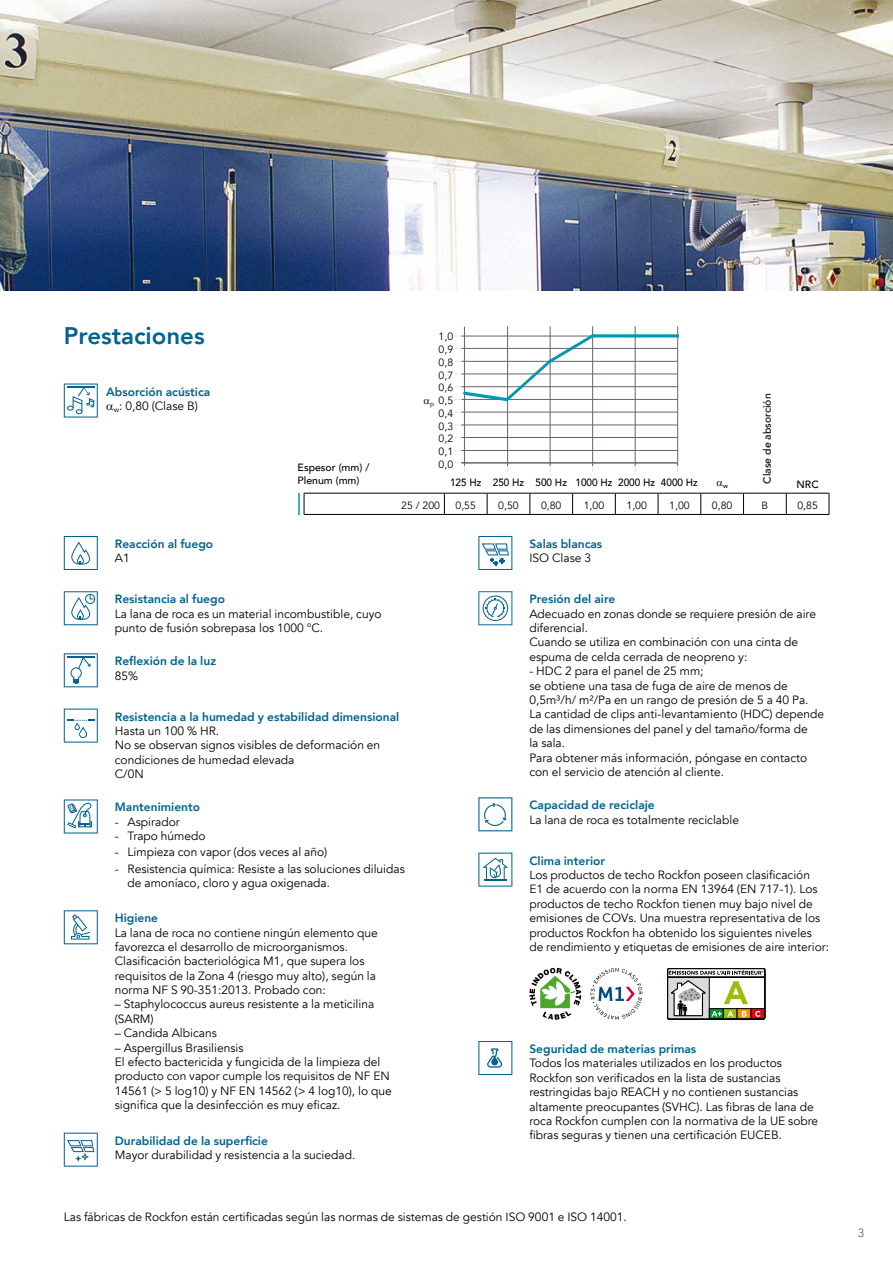
<style>
.page{position:relative;width:893px;height:1263px;background:#fff}
.page>*{position:absolute;margin:0;border:0;box-sizing:border-box;transform-origin:0 0}
.t1{font:127.35px "Chartwell Lines 50";color:#0098b0;scale:.67 1}
.t2{font:800 24px "Avenir";color:#006390}
.t3{font:12px/14.4px "Avenir";color:#000}
.t4{font:800 12px/14.4px "Avenir";color:#006390;text-align:center}
.t5{font:12px "Avenir";color:#646567}
.t6{font:10.5px/12.8px "Avenir";color:#000;text-align:justify}
.t7{font:500 10.5px/12.6px "Avenir";color:#000}
.t8{font:500 10.5px "Avenir";color:#000;scale:.95 1}
.t9{font:500 6.45px "Avenir";color:#000}
.t10{font:6.45px "Avenir";color:#000}
.s1{font-weight:400;color:#000}
</style>
<div class="page">
<img style="left:0;top:0;width:893px;height:290px">
<svg style="left:64px;top:383px;width:34px;height:34px"></svg>
<svg style="left:64px;top:536px;width:34px;height:34px"></svg>
<svg style="left:64px;top:591px;width:34px;height:34px"></svg>
<svg style="left:64px;top:653px;width:34px;height:34px"></svg>
<svg style="left:64px;top:709px;width:34px;height:34px"></svg>
<svg style="left:64px;top:799px;width:34px;height:34px"></svg>
<svg style="left:64px;top:910px;width:34px;height:34px"></svg>
<svg style="left:64px;top:1133px;width:34px;height:34px"></svg>
<svg style="left:478px;top:536px;width:34px;height:34px"></svg>
<svg style="left:478px;top:591px;width:34px;height:34px"></svg>
<svg style="left:478px;top:797px;width:34px;height:34px"></svg>
<svg style="left:478px;top:853px;width:34px;height:34px"></svg>
<svg style="left:529px;top:968px;width:52px;height:52px"></svg>
<svg style="left:590px;top:968px;width:52px;height:52px"></svg>
<svg style="left:667px;top:968px;width:98px;height:51px"></svg>
<svg style="left:478px;top:1041px;width:34px;height:34px"></svg>
<svg style="left:304px;top:494px;width:1px;height:20px"></svg>
<svg style="left:444px;top:494px;width:1px;height:20px"></svg>
<svg style="left:487px;top:494px;width:1px;height:20px"></svg>
<svg style="left:530px;top:494px;width:1px;height:20px"></svg>
<svg style="left:572px;top:494px;width:1px;height:20px"></svg>
<svg style="left:615px;top:494px;width:1px;height:20px"></svg>
<svg style="left:658px;top:494px;width:1px;height:20px"></svg>
<svg style="left:700px;top:494px;width:1px;height:20px"></svg>
<svg style="left:743px;top:494px;width:1px;height:20px"></svg>
<svg style="left:786px;top:494px;width:1px;height:20px"></svg>
<svg style="left:829px;top:493px;width:1px;height:21px"></svg>
<hr style="left:304px;top:514px;width:140px;height:1px;background:#000">
<hr style="left:444px;top:514px;width:43px;height:1px;background:#000">
<hr style="left:487px;top:514px;width:43px;height:1px;background:#000">
<hr style="left:530px;top:514px;width:43px;height:1px;background:#000">
<hr style="left:573px;top:514px;width:42px;height:1px;background:#000">
<hr style="left:615px;top:514px;width:43px;height:1px;background:#000">
<hr style="left:658px;top:514px;width:43px;height:1px;background:#000">
<hr style="left:701px;top:514px;width:42px;height:1px;background:#000">
<hr style="left:743px;top:514px;width:43px;height:1px;background:#000">
<hr style="left:786px;top:514px;width:43px;height:1px;background:#000">
<hr style="left:304px;top:493px;width:140px;height:1px;background:#000">
<hr style="left:444px;top:493px;width:43px;height:1px;background:#000">
<hr style="left:487px;top:493px;width:43px;height:1px;background:#000">
<hr style="left:530px;top:493px;width:43px;height:1px;background:#000">
<hr style="left:573px;top:493px;width:42px;height:1px;background:#000">
<hr style="left:615px;top:493px;width:43px;height:1px;background:#000">
<hr style="left:658px;top:493px;width:43px;height:1px;background:#000">
<hr style="left:701px;top:493px;width:42px;height:1px;background:#000">
<hr style="left:743px;top:493px;width:43px;height:1px;background:#000">
<hr style="left:786px;top:493px;width:43px;height:1px;background:#000">
<hr style="left:298px;top:493px;width:2px;height:21px;background:#0098b0">
<hr style="left:461px;top:336px;width:217px;height:1px;background:#646567">
<hr style="left:461px;top:437px;width:216px;height:1px;background:#646567">
<hr style="left:461px;top:361px;width:216px;height:1px;background:#646567">
<hr style="left:461px;top:386px;width:216px;height:1px;background:#646567">
<hr style="left:461px;top:412px;width:216px;height:1px;background:#646567">
<hr style="left:507px;top:327px;width:1px;height:139px;background:#646567">
<hr style="left:550px;top:327px;width:1px;height:139px;background:#646567">
<hr style="left:592px;top:327px;width:1px;height:139px;background:#646567">
<hr style="left:635px;top:327px;width:1px;height:139px;background:#646567">
<hr style="left:677px;top:327px;width:1px;height:139px;background:#646567">
<hr style="left:461px;top:450px;width:217px;height:1px;background:#646567">
<hr style="left:461px;top:425px;width:217px;height:1px;background:#646567">
<hr style="left:461px;top:399px;width:217px;height:1px;background:#646567">
<hr style="left:461px;top:374px;width:217px;height:1px;background:#646567">
<hr style="left:461px;top:348px;width:217px;height:1px;background:#646567">
<hr style="left:464px;top:327px;width:1px;height:139px;background:#646567">
<hr style="left:461px;top:463px;width:217px;height:1px;background:#646567">
<h2 class="t2" style="left:64px;top:317px;width:142px">Prestaciones</h2>
<p class="t4" style="left:106px;top:384px;width:105px">Absorción acústica <sub>w</sub><span class="s1">: 0,80 (Clase B)</span></p>
<p class="t7" style="left:298px;top:460px;width:73px">Espesor (mm) /<br>Plenum (mm)</p>
<p class="t6" style="left:439px;top:330px;width:16px">1,0<br>0,9<br>0,8<br>0,7<br>0,6<br>0,5<br>0,4<br>0,3<br>0,2<br>0,1<br>0,0</p>
<h1 class="t1" style="left:464px;top:334px;width:324px">55+50+80+100+100+100</h1>
<p class="t7" style="left:760px;top:484px;width:92px;rotate:-90deg">Clase de absorción</p>
<p class="t10" style="left:430px;top:399px;width:5px">p</p>
<p class="t8" style="left:450px;top:473px;width:262px">125 Hz 250 Hz 500 Hz 1000 Hz 2000 Hz 4000 Hz</p>
<p class="t9" style="left:723px;top:480px;width:6px">w</p>
<p class="t7" style="left:796px;top:477px;width:24px">NRC</p>
<p class="t6" style="left:401px;top:499px;width:40px">25 / 200</p>
<p class="t6" style="left:456px;top:499px;width:22px">0,55</p>
<p class="t6" style="left:498px;top:499px;width:22px">0,50</p>
<p class="t6" style="left:541px;top:499px;width:22px">0,80</p>
<p class="t6" style="left:584px;top:499px;width:22px">1,00</p>
<p class="t6" style="left:626px;top:499px;width:22px">1,00</p>
<p class="t6" style="left:669px;top:499px;width:22px">1,00</p>
<p class="t6" style="left:712px;top:499px;width:22px">0,80</p>
<p class="t6" style="left:762px;top:499px;width:8px">B</p>
<p class="t6" style="left:797px;top:499px;width:22px">0,85</p>
<p class="t4" style="left:115px;top:537px;width:100px">Reacción al fuego</p>
<p class="t3" style="left:115px;top:551px;width:16px">A1</p>
<p class="t4" style="left:115px;top:592px;width:112px">Resistancia al fuego</p>
<p class="t3" style="left:115px;top:606px;width:268px">La lana de roca es un material incombustible, cuyo punto de fusión sobrepasa los 1000 °C.</p>
<p class="t4" style="left:115px;top:654px;width:103px">Reflexión de la luz</p>
<p class="t3" style="left:115px;top:669px;width:25px">85%</p>
<p class="t4" style="left:115px;top:709px;width:286px">Resistencia a la humedad y estabilidad dimensional</p>
<p class="t3" style="left:115px;top:724px;width:267px">Hasta un 100 % HR.<br>No se observan signos visibles de deformación en condiciones de humedad elevada<br>C/0N</p>
<p class="t4" style="left:115px;top:800px;width:87px">Mantenimiento</p>
<p class="t3" style="left:115px;top:815px;width:66px">- Aspirador</p>
<p class="t3" style="left:115px;top:829px;width:92px">- Trapo húmedo</p>
<p class="t3" style="left:115px;top:845px;width:214px">- Limpieza con vapor (dos veces al año)</p>
<p class="t3" style="left:128px;top:861px;width:279px;text-indent:-13px">- Resistencia química: Resiste a las soluciones diluidas de amoníaco, cloro y agua oxigenada.</p>
<p class="t4" style="left:115px;top:911px;width:45px">Higiene</p>
<p class="t3" style="left:115px;top:925px;width:265px">La lana de roca no contiene ningún elemento que favorezca el desarrollo de microorganismos.<br>Clasificación bacteriológica M1, que supera los requisitos de la Zona 4 (riesgo muy alto), según la norma NF S 90-351:2013. Probado con:</p>
<p class="t3" style="left:115px;top:997px;width:261px">– Staphylococcus aureus resistente a la meticilina (SARM)</p>
<p class="t3" style="left:115px;top:1026px;width:104px">– Candida Albicans</p>
<p class="t3" style="left:115px;top:1040px;width:278px">– Aspergillus Brasiliensis<br>El efecto bactericida y fungicida de la limpieza del producto con vapor cumple los requisitos de NF EN 14561 (&gt; 5 log10) y NF EN 14562 (&gt; 4 log10), lo que significa que la desinfección es muy eficaz.</p>
<p class="t4" style="left:115px;top:1133px;width:155px">Durabilidad de la superficie</p>
<p class="t3" style="left:115px;top:1148px;width:242px">Mayor durabilidad y resistencia a la suciedad.</p>
<p class="t4" style="left:529px;top:537px;width:74px">Salas blancas</p>
<p class="t3" style="left:529px;top:551px;width:63px">ISO Clase 3</p>
<p class="t4" style="left:529px;top:592px;width:87px">Presión del aire</p>
<p class="t3" style="left:529px;top:606px;width:288px">Adecuado en zonas donde se requiere presión de aire diferencial.<br>Cuando se utiliza en combinación con una cinta de espuma de celda cerrada de neopreno y:</p>
<p class="t3" style="left:529px;top:664px;width:296px">- HDC 2 para el panel de 25 mm;<br>se obtiene una tasa de fuga de aire de menos de 0,5m³/h/ m²/Pa en un rango de presión de 5 a 40 Pa.<br>La cantidad de clips anti-levantamiento (HDC) depende de las dimensiones del panel y del tamaño/forma de<br>la sala.<br>Para obtener más información, póngase en contacto con el servicio de atención al cliente.</p>
<p class="t4" style="left:529px;top:798px;width:127px">Capacidad de reciclaje</p>
<p class="t3" style="left:529px;top:813px;width:211px">La lana de roca es totalmente reciclable</p>
<p class="t4" style="left:529px;top:853px;width:77px">Clima interior</p>
<p class="t3" style="left:529px;top:868px;width:301px">Los productos de techo Rockfon poseen clasificación<br>E1 de acuerdo con la norma EN 13964 (EN 717-1). Los productos de techo Rockfon tienen muy bajo nivel de emisiones de COVs. Una muestra representativa de los productos Rockfon ha obtenido los siguientes niveles<br>de rendimiento y etiquetas de emisiones de aire interior:</p>
<p class="t4" style="left:529px;top:1042px;width:168px">Seguridad de materias primas</p>
<p class="t3" style="left:529px;top:1056px;width:290px">Todos los materiales utilizados en los productos Rockfon son verificados en la lista de sustancias restringidas bajo REACH y no contienen sustancias altamente preocupantes (SVHC). Las fibras de lana de roca Rockfon cumplen con la normativa de la UE sobre fibras seguras y tienen una certificación EUCEB.</p>
<p class="t3" style="left:64px;top:1210px;width:565px">Las fábricas de Rockfon están certificadas según las normas de sistemas de gestión ISO 9001 e ISO 14001.</p>
<p class="t5" style="left:858px;top:1226px;width:8px">3</p>
</div>
